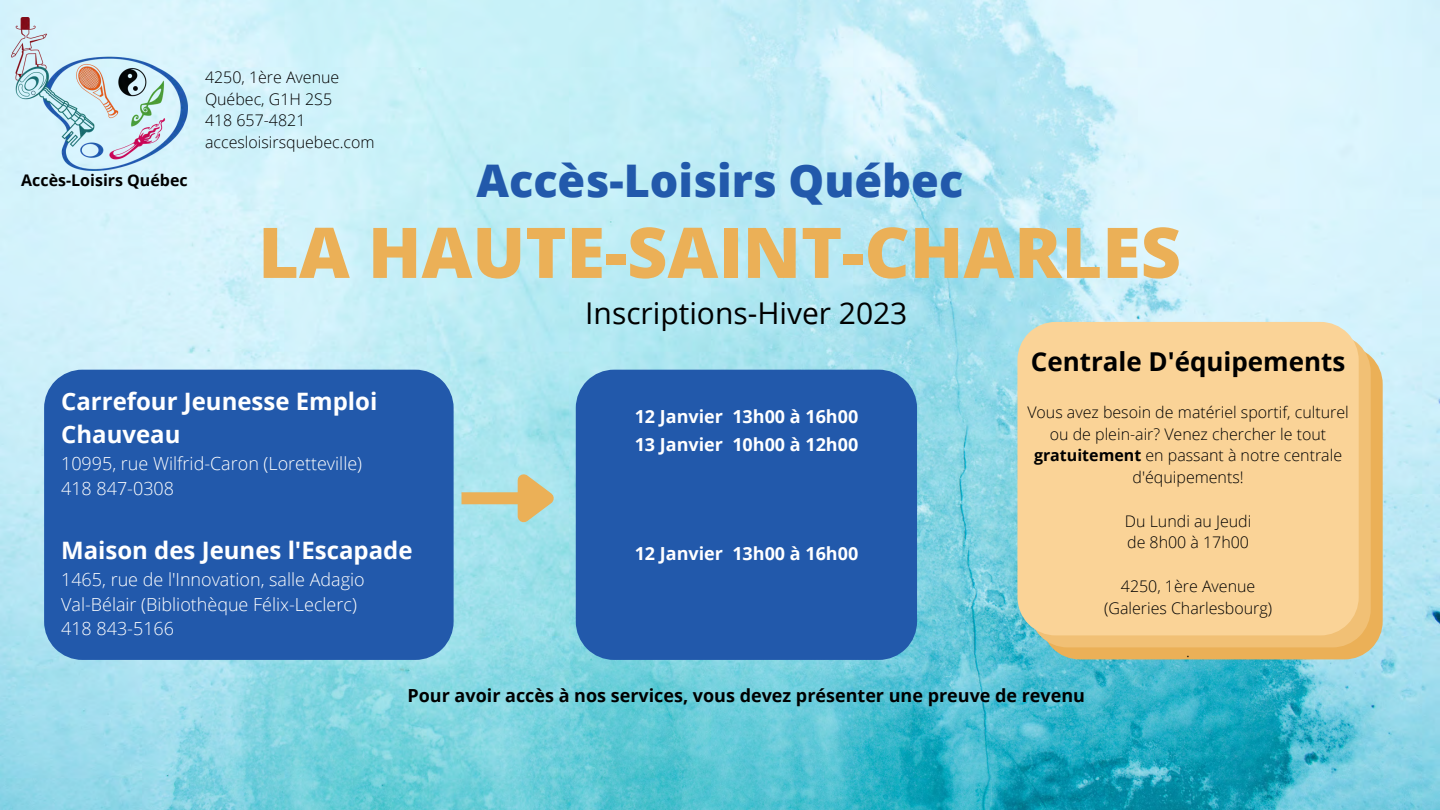
<style>
.page{position:relative;width:1440px;height:810px;background:#fff}
.page>*{position:absolute;margin:0;border:0;box-sizing:border-box;transform-origin:0 0}
.t1{font:800 70px "Open Sans";color:#ebb057}
.t2{font:800 45px "Open Sans";color:#2259ab}
.t3{font:30px "Open Sans";color:#000}
.t4{font:700 26px "Open Sans";color:#000}
.t5{font:700 24px/33px "Open Sans";color:#fff}
.t6{font:300 18px/24.8px "Open Sans";color:#fff}
.t7{font:700 18px "Open Sans";color:#000}
.t8{font:700 18px/27.9px "Open Sans";color:#fff}
.t9{font:300 16px/21.8px "Open Sans";color:#000}
.t10{font:700 16px "Open Sans";color:#000}
.s1{font-weight:700}
</style>
<div class="page">
<img style="left:0;top:0;width:1440px;height:810px">
<img style="left:12px;top:18px;width:176px;height:153px">
<div style="left:576px;top:370px;width:341px;height:290px;background:#2259ab"></div>
<div style="left:462px;top:492px;width:59px;height:12px;background:#ebb057"></div>
<svg style="left:507px;top:463px;width:61px;height:77px;background:#b7d5c5"></svg>
<svg style="left:1041px;top:346px;width:342px;height:313px;background:#e2b567"></svg>
<svg style="left:1029px;top:334px;width:342px;height:313px;background:#ecc07a"></svg>
<div style="left:1017px;top:322px;width:342px;height:313px;background:#fad397"></div>
<div style="left:44px;top:370px;width:410px;height:290px;background:#2259ab"></div>
<p class="t10" style="left:21px;top:169px;width:168px">Accès-Loisirs Québec</p>
<p class="t9" style="left:205px;top:66px;width:171px">4250, 1ère Avenue<br>Québec, G1H 2S5<br>418 657-4821 accesloisirsquebec.com</p>
<h2 class="t2" style="left:476px;top:149px;width:488px">Accès-Loisirs Québec</h2>
<h1 class="t1" style="left:258px;top:203px;width:924px">LA HAUTE-SAINT-CHARLES</h1>
<h3 class="t3" style="left:585px;top:292px;width:324px">Inscriptions-Hiver 2023</h3>
<h3 class="t5" style="left:61px;top:385px;width:318px">Carrefour Jeunesse Emploi<br>Chauveau</h3>
<p class="t6" style="left:61px;top:451px;width:303px">10995, rue Wilfrid-Caron (Loretteville)<br>418 847-0308</p>
<h3 class="t5" style="left:61px;top:533px;width:353px">Maison des Jeunes l'Escapade</h3>
<p class="t6" style="left:61px;top:567px;width:305px">1465, rue de l'Innovation, salle Adagio<br>Val-Bélair (Bibliothèque Félix-Leclerc)<br>418 843-5166</p>
<p class="t8" style="left:635px;top:402px;width:225px">12 Janvier 13h00 à 16h00<br>13 Janvier 10h00 à 12h00</p>
<p class="t8" style="left:635px;top:539px;width:225px">12 Janvier 13h00 à 16h00</p>
<h3 class="t4" style="left:1031px;top:343px;width:316px">Centrale D'équipements</h3>
<p class="t9" style="left:1027px;top:401px;width:323px;text-align:center">Vous avez besoin de matériel sportif, culturel ou de plein-air? Venez chercher le tout <span class="s1">gratuitement</span> en passant à notre centrale d'équipements!</p>
<p class="t9" style="left:1125px;top:510px;width:128px">Du Lundi au Jeudi de 8h00 à 17h00</p>
<p class="t9" style="left:1104px;top:575px;width:170px;text-align:center">4250, 1ère Avenue (Galeries Charlesbourg)</p>
<p class="t9" style="left:1186px;top:640px;width:5px">.</p>
<p class="t7" style="left:408px;top:683px;width:679px">Pour avoir accès à nos services, vous devez présenter une preuve de revenu</p>
</div>
